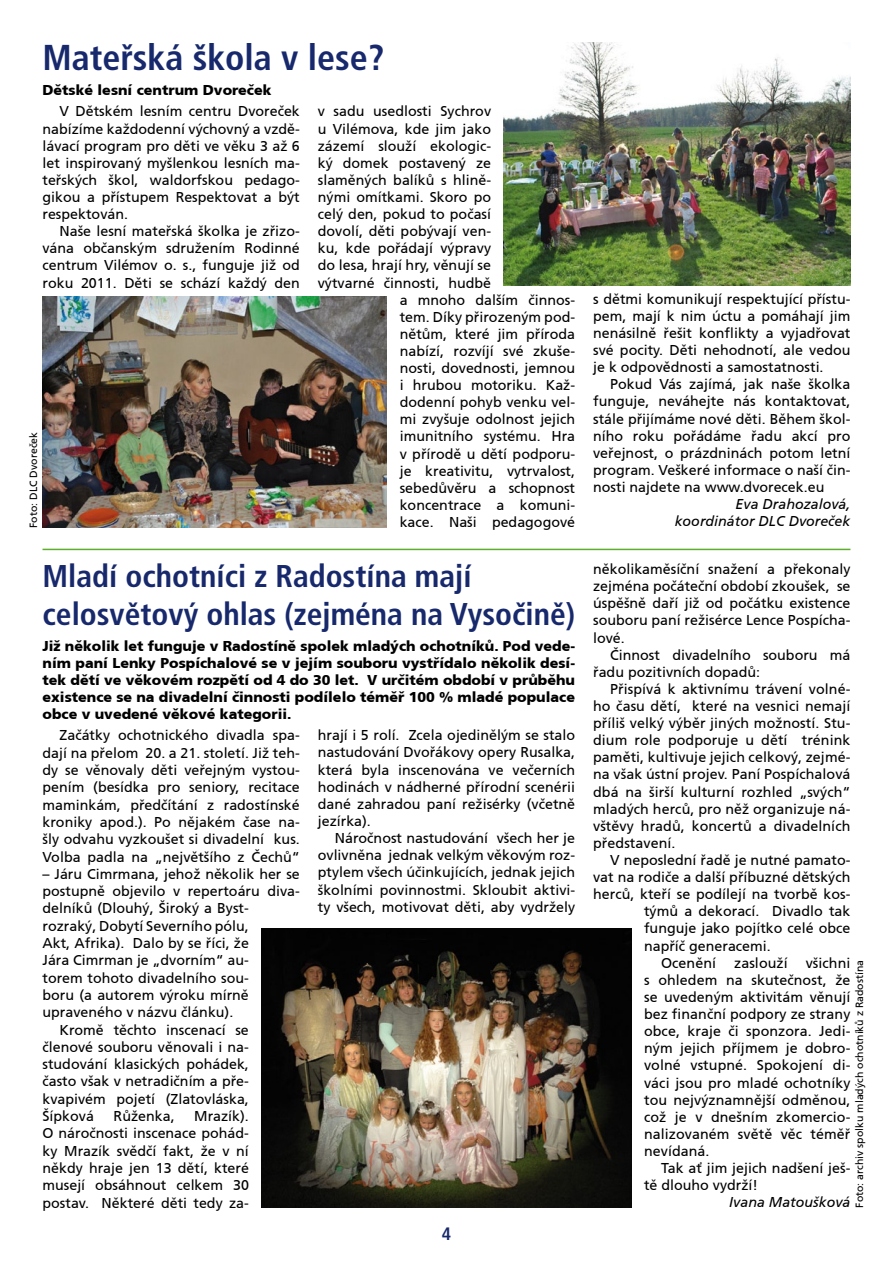
<style>
.page{position:relative;width:893px;height:1263px;background:#fff}
.page>*{position:absolute;margin:0;border:0;box-sizing:border-box;transform-origin:0 0}
.t1{font:700 condensed 36px "Frutiger CE";color:#17296c}
.t2{font:700 condensed 31.5px/37.8px "Frutiger CE";color:#17296c}
.t3{font:700 condensed 18px "Frutiger CE";color:#17296c}
.t4{font:14.25px/17.1px "Frutiger CE";color:#000;text-align:justify}
.t5{font:900 14.25px/17.1px "Frutiger CE";color:#000;text-align:justify}
.t6{font:italic 14.25px/17.1px "Frutiger CE";color:#000;text-align:right}
.t7{font:10.5px "Frutiger CE";color:#000}
</style>
<div class="page">
<img style="left:262px;top:929px;width:369px;height:279px">
<img style="left:504px;top:43px;width:346px;height:243px">
<img style="left:43px;top:296px;width:344px;height:232px">
<hr style="left:43px;top:549px;width:807px;height:1px;background:#5fad2c">
<h1 class="t1" style="left:43px;top:37px;width:344px">Mateřská škola v lese?</h1>
<p class="t5" style="left:43px;top:82px;width:230px">Dětské lesní centrum Dvoreček</p>
<p class="t4" style="left:43px;top:103px;width:259px;text-indent:17px">V Dětském lesním centru Dvoreček nabízíme každodenní výchovný a vzdě&shy;lávací program pro děti ve věku 3 až 6 let inspirovaný myšlenkou lesních ma&shy;teřských škol, waldorfskou pedago&shy;gikou a přístupem Respektovat a být respektován.</p>
<p class="t4" style="left:43px;top:223px;width:259px;text-indent:17px">Naše lesní mateřská školka je zřizo&shy;vána občanským sdružením Rodinné centrum Vilémov o. s., funguje již od roku 2011. Děti se schází každý den</p>
<p class="t4" style="left:318px;top:103px;width:175px">v sadu usedlosti Sychrov</p>
<p class="t4" style="left:318px;top:120px;width:175px">u Vilémova, kde jim jako</p>
<p class="t4" style="left:318px;top:137px;width:175px">zázemí slouží ekologic-</p>
<p class="t4" style="left:318px;top:154px;width:175px">ký domek postavený ze</p>
<p class="t4" style="left:318px;top:171px;width:175px">slaměných balíků s hlině-</p>
<p class="t4" style="left:318px;top:188px;width:175px">nými omítkami. Skoro po</p>
<p class="t4" style="left:318px;top:206px;width:175px">celý den, pokud to počasí</p>
<p class="t4" style="left:318px;top:223px;width:175px">dovolí, děti pobývají ven-</p>
<p class="t4" style="left:318px;top:240px;width:175px">ku, kde pořádají výpravy</p>
<p class="t4" style="left:318px;top:257px;width:175px">do lesa, hrají hry, věnují se</p>
<p class="t4" style="left:318px;top:274px;width:175px">výtvarné činnosti, hudbě</p>
<p class="t4" style="left:400px;top:291px;width:177px">a mnoho dalším činnos-</p>
<p class="t4" style="left:400px;top:308px;width:177px">tem. Díky přirozeným pod-</p>
<p class="t4" style="left:400px;top:325px;width:177px">nětům, které jim příroda</p>
<p class="t4" style="left:400px;top:342px;width:177px">nabízí, rozvíjí své zkuše-</p>
<p class="t4" style="left:400px;top:359px;width:177px">nosti, dovednosti, jemnou</p>
<p class="t4" style="left:400px;top:377px;width:177px">i hrubou motoriku. Kaž-</p>
<p class="t4" style="left:400px;top:394px;width:177px">dodenní pohyb venku vel-</p>
<p class="t4" style="left:400px;top:411px;width:177px">mi zvyšuje odolnost jejich</p>
<p class="t4" style="left:400px;top:428px;width:177px">imunitního systému. Hra</p>
<p class="t4" style="left:400px;top:445px;width:177px">v přírodě u dětí podporu-</p>
<p class="t4" style="left:400px;top:462px;width:177px">je kreativitu, vytrvalost,</p>
<p class="t4" style="left:400px;top:479px;width:177px">sebedůvěru a schopnost</p>
<p class="t4" style="left:400px;top:496px;width:177px">koncentrace a komuni-</p>
<p class="t4" style="left:400px;top:513px;width:177px">kace. Naši pedagogové</p>
<p class="t7" style="left:27px;top:528px;width:97px;rotate:-90deg">Foto: DLC Dvoreček</p>
<h2 class="t2" style="left:43px;top:558px;width:534px">Mladí ochotníci z Radostína mají celosvětový ohlas (zejména na Vysočině)</h2>
<p class="t5" style="left:43px;top:637px;width:534px">Již několik let funguje v Radostíně spolek mladých ochotníků. Pod vede&shy;ním paní Lenky Pospíchalové se v jejím souboru vystřídalo několik desí&shy;tek dětí ve věkovém rozpětí od 4 do 30 let. V určitém období v průběhu existence se na divadelní činnosti podílelo téměř 100 % mladé populace obce v uvedené věkové kategorii.</p>
<p class="t4" style="left:43px;top:727px;width:259px;text-indent:17px">Začátky ochotnického divadla spa&shy;dají na přelom 20. a 21. století. Již teh&shy;dy se věnovaly děti veřejným vystou&shy;pením (besídka pro seniory, recitace maminkám, předčítání z radostínské kroniky apod.). Po nějakém čase na&shy;šly odvahu vyzkoušet si divadelní kus.<br>Volba padla na „největšího z Čechů“</p>
<p class="t4" style="left:43px;top:865px;width:259px">– Járu Cimrmana, jehož několik her se</p>
<p class="t4" style="left:43px;top:882px;width:259px">postupně objevilo v repertoáru diva-</p>
<p class="t4" style="left:43px;top:900px;width:208px">delníků (Dlouhý, Široký a Byst-</p>
<p class="t4" style="left:43px;top:917px;width:208px">rozraký, Dobytí Severního pólu,</p>
<p class="t4" style="left:43px;top:934px;width:208px">Akt, Afrika). Dalo by se říci, že</p>
<p class="t4" style="left:43px;top:952px;width:208px">Jára Cimrman je „dvorním“ au-</p>
<p class="t4" style="left:43px;top:969px;width:208px">torem tohoto divadelního sou-</p>
<p class="t4" style="left:43px;top:986px;width:208px">boru (a autorem výroku mírně</p>
<p class="t4" style="left:43px;top:1004px;width:192px">upraveného v názvu článku).</p>
<p class="t4" style="left:60px;top:1021px;width:191px">Kromě těchto inscenací se</p>
<p class="t4" style="left:43px;top:1038px;width:208px">členové souboru věnovali i na-</p>
<p class="t4" style="left:43px;top:1055px;width:208px">studování klasických pohádek,</p>
<p class="t4" style="left:43px;top:1073px;width:208px">často však v netradičním a pře-</p>
<p class="t4" style="left:43px;top:1090px;width:208px">kvapivém pojetí (Zlatovláska,</p>
<p class="t4" style="left:43px;top:1107px;width:53px">Šípková</p>
<p class="t4" style="left:114px;top:1107px;width:62px">Růženka,</p>
<p class="t4" style="left:318px;top:727px;width:259px">hrají i 5 rolí. Zcela ojedinělým se stalo nastudování Dvořákovy opery Rusalka, která byla inscenována ve večerních hodinách v nádherné přírodní scenérii dané zahradou paní režisérky (včetně jezírka).</p>
<p class="t4" style="left:318px;top:829px;width:259px;text-indent:17px">Náročnost nastudování všech her je ovlivněna jednak velkým věkovým roz&shy;ptylem všech účinkujících, jednak jejich školními povinnostmi. Skloubit aktivi&shy;ty všech, motivovat děti, aby vydržely</p>
<p class="t4" style="left:43px;top:1107px;width:208px;text-indent:152px">Mrazík).<br>O náročnosti inscenace pohád&shy;ky Mrazík svědčí fakt, že v ní někdy hraje jen 13 dětí, které musejí obsáhnout celkem 30 postav. Některé děti tedy za-</p>
<p class="t3" style="left:442px;top:1224px;width:11px">4</p>
<p class="t4" style="left:593px;top:290px;width:259px">s dětmi komunikují respektující přístu&shy;pem, mají k nim úctu a pomáhají jim nenásilně řešit konflikty a vyjadřovat své pocity. Děti nehodnotí, ale vedou je k odpovědnosti a samostatnosti.</p>
<p class="t4" style="left:593px;top:376px;width:259px;text-indent:17px">Pokud Vás zajímá, jak naše školka funguje, neváhejte nás kontaktovat, stále přijímáme nové děti. Během škol&shy;ního roku pořádáme řadu akcí pro veřejnost, o prázdninách potom letní program. Veškeré informace o naší čin&shy;nosti najdete na www.dvorecek.eu</p>
<p class="t6" style="left:675px;top:495px;width:177px">Eva Drahozalová, koordinátor DLC Dvoreček</p>
<p class="t4" style="left:593px;top:560px;width:259px">několikaměsíční snažení a překonaly zejména počáteční období zkoušek, se úspěšně daří již od počátku existence souboru paní režisérce Lence Pospícha&shy;lové.</p>
<p class="t4" style="left:593px;top:646px;width:259px;text-indent:17px">Činnost divadelního souboru má řadu pozitivních dopadů:</p>
<p class="t4" style="left:593px;top:680px;width:259px;text-indent:17px">Přispívá k aktivnímu trávení volné&shy;ho času dětí, které na vesnici nemají příliš velký výběr jiných možností. Stu&shy;dium role podporuje u dětí trénink paměti, kultivuje jejich celkový, zejmé&shy;na však ústní projev. Paní Pospíchalová dbá na širší kulturní rozhled „svých“ mladých herců, pro něž organizuje ná&shy;vštěvy hradů, koncertů a divadelních představení.</p>
<p class="t4" style="left:610px;top:851px;width:242px">V neposlední řadě je nutné pamato-</p>
<p class="t4" style="left:593px;top:868px;width:259px">vat na rodiče a další příbuzné dětských</p>
<p class="t4" style="left:593px;top:886px;width:259px">herců, kteří se podílejí na tvorbě kos-</p>
<p class="t4" style="left:644px;top:903px;width:208px">týmů a dekorací. Divadlo tak</p>
<p class="t4" style="left:644px;top:920px;width:208px">funguje jako pojítko celé obce</p>
<p class="t4" style="left:644px;top:937px;width:128px">napříč generacemi.</p>
<p class="t4" style="left:661px;top:954px;width:57px">Ocenění</p>
<p class="t4" style="left:734px;top:954px;width:55px">zaslouží</p>
<p class="t4" style="left:644px;top:954px;width:208px;text-indent:162px">všichni s ohledem na skutečnost, že se uvedeným aktivitám věnují bez finanční podpory ze strany obce, kraje či sponzora. Jedi&shy;ným jejich příjmem je dobro&shy;volné vstupné. Spokojení di&shy;váci jsou pro mladé ochotníky tou nejvýznamnější odměnou, což je v dnešním zkomercio&shy;nalizovaném světě věc téměř nevídaná.</p>
<p class="t4" style="left:644px;top:1159px;width:208px;text-indent:17px">Tak ať jim jejich nadšení ješ&shy;tě dlouho vydrží!</p>
<p class="t6" style="left:729px;top:1194px;width:123px">Ivana Matoušková</p>
<p class="t7" style="left:853px;top:1208px;width:249px;rotate:-90deg">Foto: archiv spolku mladých ochotníků z Radostína</p>
</div>
